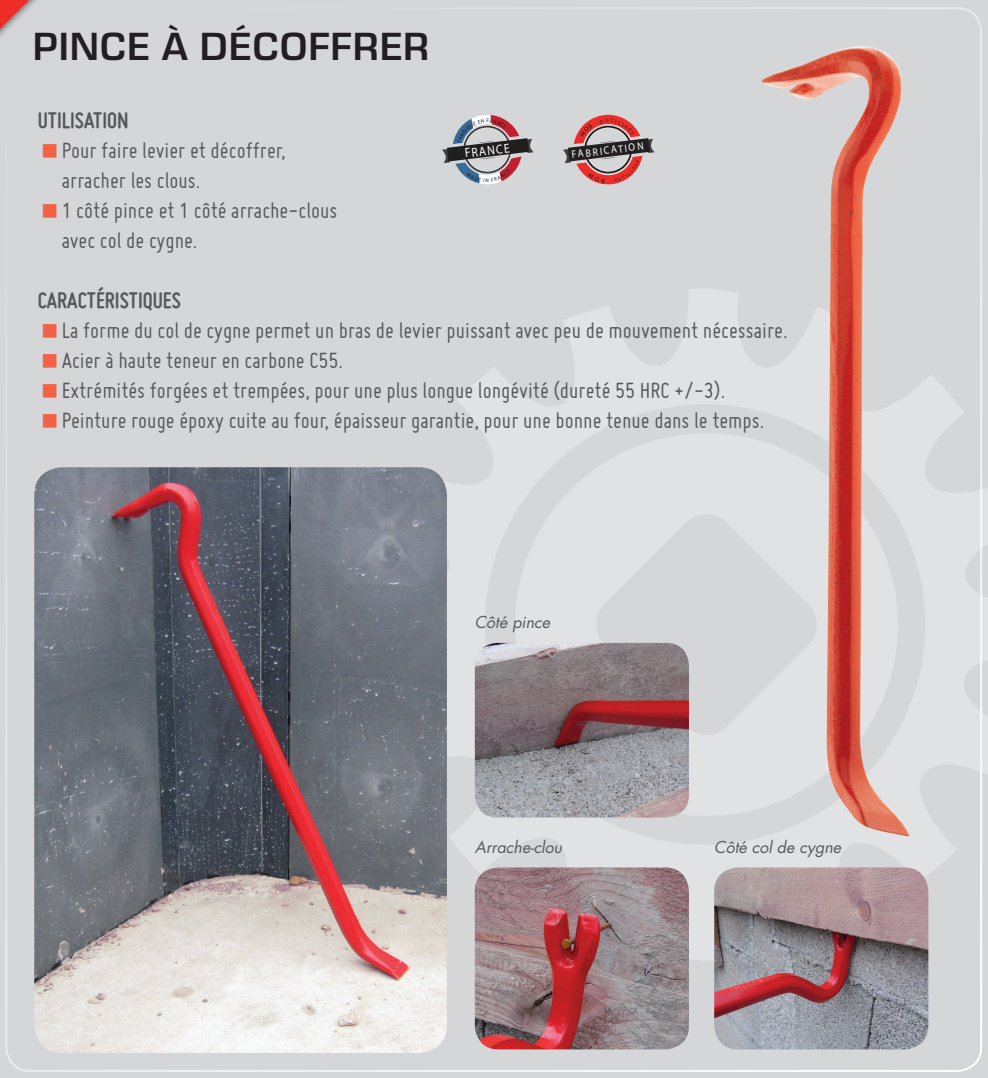
<style>
.page{position:relative;width:988px;height:1078px;background:#fff}
.page>*{position:absolute;margin:0;border:0;box-sizing:border-box;transform-origin:0 0}
.t1{font:600 40px "Eurostile Next LT Pro";letter-spacing:.02em;color:#231f20}
.t2{font:24px/30px "Miso";color:#57585a}
.t3{font:700 24px "Miso";color:#57585a}
.t4{font:italic 16px "Futura";color:#57585a}
.t5{font:900 13px "Avenir";color:#fff;scale:.9 1}
.t6{font:900 10.8px "Avenir";color:#fff;scale:.9 1}
</style>
<div class="page">
<div style="left:0;top:0;width:987px;height:1077px;background:#d5d6d8"></div>
<svg style="left:370px;top:288px;width:617px;height:672px;background:#dbdcde"></svg>
<div style="left:0;top:0;width:45px;height:55px;background:#d5d6d8"></div>
<img style="left:474px;top:867px;width:214px;height:182px">
<img style="left:714px;top:867px;width:213px;height:182px">
<img style="left:474px;top:643px;width:214px;height:174px">
<img style="left:761px;top:46px;width:149px;height:790px">
<img style="left:34px;top:467px;width:413px;height:585px">
<svg style="left:0;top:0;width:37px;height:37px"></svg>
<svg style="left:43px;top:143px;width:13px;height:14px"></svg>
<svg style="left:62px;top:157px;width:12px;height:1px"></svg>
<svg style="left:43px;top:203px;width:13px;height:14px"></svg>
<svg style="left:62px;top:217px;width:12px;height:1px"></svg>
<svg style="left:43px;top:323px;width:13px;height:14px"></svg>
<svg style="left:62px;top:337px;width:12px;height:1px"></svg>
<svg style="left:43px;top:353px;width:13px;height:14px"></svg>
<svg style="left:62px;top:367px;width:12px;height:1px"></svg>
<svg style="left:43px;top:383px;width:13px;height:14px"></svg>
<svg style="left:62px;top:397px;width:12px;height:1px"></svg>
<svg style="left:43px;top:413px;width:13px;height:14px"></svg>
<svg style="left:62px;top:427px;width:12px;height:1px"></svg>
<svg style="left:562px;top:115px;width:92px;height:69px;background:#b38989"></svg>
<svg style="left:442px;top:115px;width:91px;height:69px;background:#a39a9f"></svg>
<h1 class="t1" style="left:33px;top:24px;width:398px">PINCE À DÉCOFFRER</h1>
<p class="t3" style="left:38px;top:106px;width:93px">UTILISATION</p>
<p class="t2" style="left:62px;top:134px;width:277px">Pour faire levier et décoffrer, arracher les clous.<br>1 côté pince et 1 côté arrache-clous avec col de cygne.</p>
<p class="t3" style="left:38px;top:286px;width:145px">CARACTÉRISTIQUES</p>
<p class="t2" style="left:62px;top:314px;width:727px">La forme du col de cygne permet un bras de levier puissant avec peu de mouvement nécessaire.<br>Acier à haute teneur en carbone C55.<br>Extrémités forgées et trempées, pour une plus longue longévité (dureté 55 HRC +/-3).<br>Peinture rouge époxy cuite au four, épaisseur garantie, pour une bonne tenue dans le temps.</p>
<p class="t6" style="left:570px;top:148px;width:82px;rotate:-7deg">FABRICATION</p>
<p class="t5" style="left:463px;top:145px;width:51px;rotate:-7deg">FRANCE</p>
<p class="t4" style="left:474px;top:611px;width:77px">Côté pince</p>
<p class="t4" style="left:474px;top:835px;width:89px">Arrache-clou</p>
<p class="t4" style="left:714px;top:835px;width:128px">Côté col de cygne</p>
</div>
